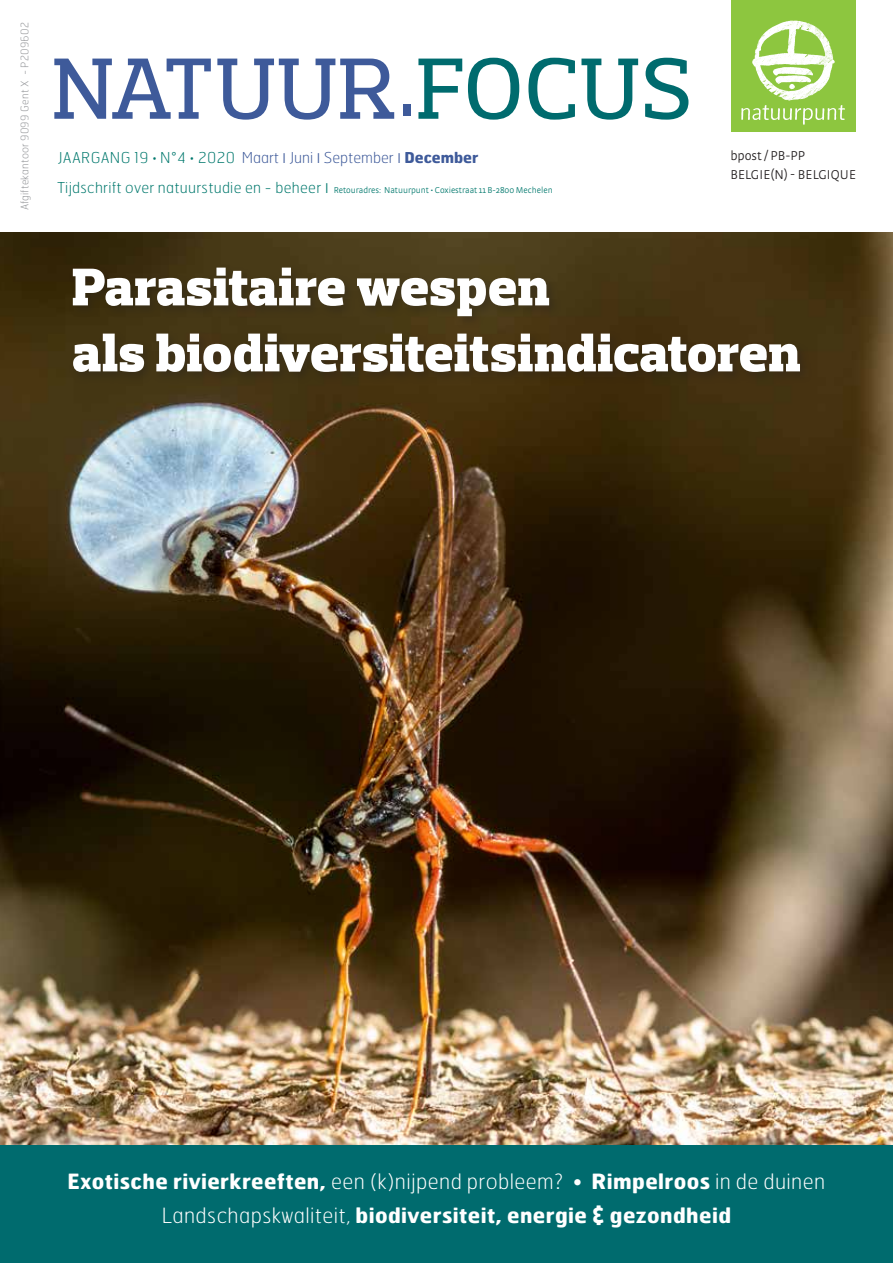
<style>
.page{position:relative;width:893px;height:1263px;background:#fff}
.page>*{position:absolute;margin:0;border:0;box-sizing:border-box;transform-origin:0 0}
.t1{font:500 88.5px "Prelo Slab";letter-spacing:.015em;color:#3e5a9a}
.t2{font:900 54px/66px "Prelo Slab";letter-spacing:.02em;color:#fff}
.t3{font:700 21px/34px "Hermes FB";letter-spacing:.02em;color:#fff;text-align:center}
.t4{font:100 15px "Hermes FB";color:#3e5a9a}
.t5{font:300 13.5px/19px "Strada OT";letter-spacing:.01em;color:#231f20}
.t6{font:100 10.5px "Hermes FB";letter-spacing:.02em;color:#919396}
.t7{font:300 9px "Strada OT";color:#00786d}
.s1{color:#006b6e}
.s2{color:#00786d}
.s3{font-family:"Strada OT";font-weight:300;color:#00786d}
.s4{font-family:"Strada OT";font-weight:300}
.s5{font-weight:700}
.s6{font-family:"Hermes FB";font-weight:100;font-size:15px}
.s7{font-size:15px}
.s8{font-weight:100}
</style>
<div class="page">
<div style="left:0;top:1125px;width:893px;height:138px;background:#006b6e"></div>
<img style="left:0;top:232px;width:893px;height:912px">
<div style="left:732px;top:0;width:124px;height:132px;background:#8dc63f"></div>
<svg style="left:741px;top:21px;width:104px;height:104px"></svg>
<div style="left:69px;top:264px;width:743px;height:120px;background:#433313"></div>
<p class="t6" style="left:18px;top:210px;width:189px;rotate:-90deg">Afgiftekantoor 9099 Gent X - P209602</p>
<h1 class="t1" style="left:53px;top:35px;width:641px">NATUUR •<span class="s1">FOCUS</span></h1>
<p class="t4" style="left:58px;top:149px;width:422px"><span class="s2">JAARGANG 19</span> <span class="s3">•</span> <span class="s2">N°4</span> <span class="s3">•</span> <span class="s2">2020</span> Maart <span class="s4">I</span> Juni <span class="s4">I</span> September <span class="s4">I</span> <span class="s5">December</span></p>
<p class="t5" style="left:730px;top:147px;width:127px">bpost / PB-PP<br>BELGIE(N) - BELGIQUE</p>
<p class="t7" style="left:58px;top:185px;width:497px"><span class="s6">Tijdschrift over natuurstudie en - beheer</span> <span class="s7">I</span> Retouradres: Natuurpunt • Coxiestraat 11 B-2800 Mechelen</p>
<h2 class="t2" style="left:72px;top:254px;width:730px">Parasitaire wespen<br>als biodiversiteitsindicatoren</h2>
<p class="t3" style="left:68px;top:1164px;width:759px">Exotische rivierkreeften, <span class="s8">een (k)nijpend probleem? •</span> Rimpelroos <span class="s8">in de duinen<br>Landschapskwaliteit,</span> biodiversiteit, energie &amp; gezondheid</p>
</div>
